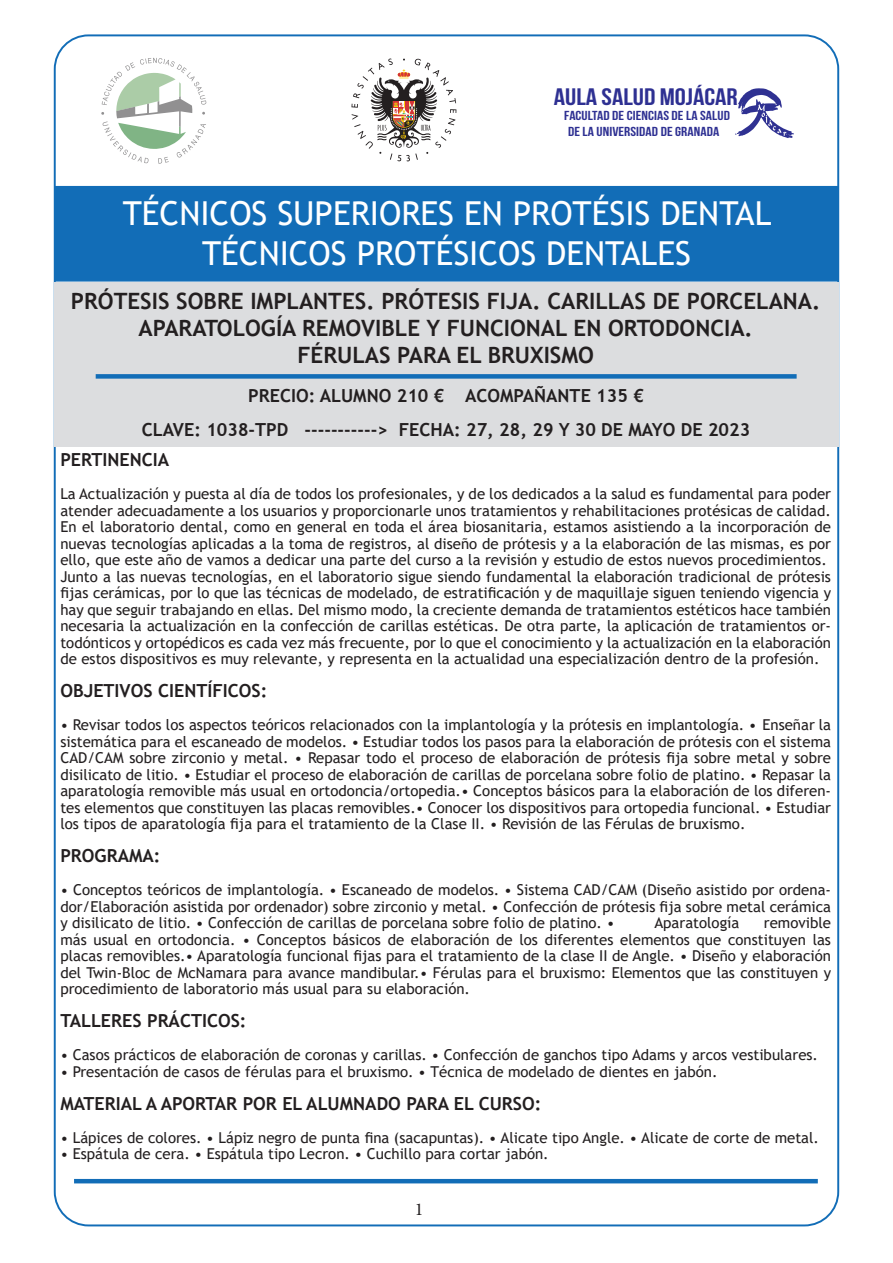
<style>
.page{position:relative;width:893px;height:1263px;background:#fff}
.page>*{position:absolute;margin:0;border:0;box-sizing:border-box;transform-origin:0 0}
.t1{font:33px "Trebuchet MS";color:#fff}
.t2{font:23.85px "Bebas Neue";color:#2e3092;scale:1.17 1}
.t3{font:700 22.5px/27px "Trebuchet MS";color:#231f20;text-align:center}
.t4{font:700 18px "Trebuchet MS";color:#231f20}
.t5{font:18px "Minion Pro";color:#231f20}
.t6{font:15px/16.5px "Trebuchet MS";color:#231f20;text-align:justify}
.t7{font:13.05px/15.8px "Bebas Neue";letter-spacing:.005em;color:#2e3092;scale:1.17 1}
</style>
<div class="page">
<hr style="left:74px;top:1179px;width:744px;height:4px;background:#126db7">
<div style="left:54px;top:186px;width:785px;height:96px;background:#126db7;border:2px solid #126db7"></div>
<div style="left:54px;top:282px;width:785px;height:165px;background:#dcdddf"></div>
<div style="left:96px;top:374px;width:701px;height:5px;background:#126db7"></div>
<svg style="left:351px;top:58px;width:105px;height:103px"></svg>
<svg style="left:101px;top:58px;width:105px;height:106px"></svg>
<svg style="left:735px;top:88px;width:59px;height:50px"></svg>
<p class="t2" style="left:554px;top:83px;width:159px">AULA SALUD MOJÁCAR</p>
<p class="t7" style="left:564px;top:108px;width:143px">FACULTAD DE CIENCIAS DE LA SALUD<br>DE LA UNIVERSIDAD DE GRANADA</p>
<p class="t1" style="left:123px;top:193px;width:650px">TÉCNICOS SUPERIORES EN PROTÉSIS DENTAL</p>
<p class="t1" style="left:202px;top:232px;width:490px">TÉCNICOS PROTÉSICOS DENTALES</p>
<p class="t3" style="left:71px;top:288px;width:751px">PRÓTESIS SOBRE IMPLANTES. PRÓTESIS FIJA. CARILLAS DE PORCELANA.<br>APARATOLOGÍA REMOVIBLE Y FUNCIONAL EN ORTODONCIA.</p>
<p class="t3" style="left:297px;top:342px;width:298px">FÉRULAS PARA EL BRUXISMO</p>
<p class="t4" style="left:248px;top:385px;width:397px">PRECIO: ALUMNO 210 € ACOMPAÑANTE 135 €</p>
<p class="t4" style="left:142px;top:418px;width:610px">CLAVE: 1038-TPD -----------&gt; FECHA: 27, 28, 29 Y 30 DE MAYO DE 2023</p>
<p class="t4" style="left:60px;top:448px;width:110px">PERTINENCIA</p>
<p class="t6" style="left:60px;top:485px;width:772px">La Actualización y puesta al día de todos los profesionales, y de los dedicados a la salud es fundamental para poder atender adecuadamente a los usuarios y proporcionarle unos tratamientos y rehabilitaciones protésicas de calidad.</p>
<p class="t6" style="left:60px;top:518px;width:772px">En el laboratorio dental, como en general en toda el área biosanitaria, estamos asistiendo a la incorporación de nuevas tecnologías aplicadas a la toma de registros, al diseño de prótesis y a la elaboración de las mismas, es por ello, que este año de vamos a dedicar una parte del curso a la revisión y estudio de estos nuevos procedimientos.</p>
<p class="t6" style="left:60px;top:568px;width:772px">Junto a las nuevas tecnologías, en el laboratorio sigue siendo fundamental la elaboración tradicional de prótesis fijas cerámicas, por lo que las técnicas de modelado, de estratificación y de maquillaje siguen teniendo vigencia y hay que seguir trabajando en ellas. Del mismo modo, la creciente demanda de tratamientos estéticos hace también necesaria la actualización en la confección de carillas estéticas. De otra parte, la aplicación de tratamientos or&shy;todónticos y ortopédicos es cada vez más frecuente, por lo que el conocimiento y la actualización en la elaboración de estos dispositivos es muy relevante, y representa en la actualidad una especialización dentro de la profesión.</p>
<p class="t4" style="left:60px;top:679px;width:208px">OBJETIVOS CIENTÍFICOS:</p>
<p class="t6" style="left:60px;top:716px;width:772px">• Revisar todos los aspectos teóricos relacionados con la implantología y la prótesis en implantología. • Enseñar la sistemática para el escaneado de modelos. • Estudiar todos los pasos para la elaboración de prótesis con el sistema CAD/CAM sobre zirconio y metal. • Repasar todo el proceso de elaboración de prótesis fija sobre metal y sobre disilicato de litio. • Estudiar el proceso de elaboración de carillas de porcelana sobre folio de platino. • Repasar la aparatología removible más usual en ortodoncia/ortopedia.• Conceptos básicos para la elaboración de los diferen&shy;tes elementos que constituyen las placas removibles.• Conocer los dispositivos para ortopedia funcional. • Estudiar los tipos de aparatología fija para el tratamiento de la Clase II. • Revisión de las Férulas de bruxismo.</p>
<p class="t4" style="left:60px;top:844px;width:102px">PROGRAMA:</p>
<p class="t6" style="left:60px;top:881px;width:772px">• Conceptos teóricos de implantología. • Escaneado de modelos. • Sistema CAD/CAM (Diseño asistido por ordena&shy;dor/Elaboración asistida por ordenador) sobre zirconio y metal. • Confección de prótesis fija sobre metal cerámica y disilicato de litio. • Confección de carillas de porcelana sobre folio de platino. •</p>
<p class="t6" style="left:654px;top:914px;width:86px">Aparatología</p>
<p class="t6" style="left:60px;top:914px;width:772px;text-indent:704px">removible más usual en ortodoncia. • Conceptos básicos de elaboración de los diferentes elementos que constituyen las placas removibles.• Aparatología funcional fijas para el tratamiento de la clase II de Angle. • Diseño y elaboración del Twin-Bloc de McNamara para avance mandibular.• Férulas para el bruxismo: Elementos que las constituyen y procedimiento de laboratorio más usual para su elaboración.</p>
<p class="t4" style="left:60px;top:1009px;width:188px">TALLERES PRÁCTICOS:</p>
<p class="t6" style="left:60px;top:1046px;width:759px">• Casos prácticos de elaboración de coronas y carillas. • Confección de ganchos tipo Adams y arcos vestibulares.</p>
<p class="t6" style="left:60px;top:1063px;width:659px">• Presentación de casos de férulas para el bruxismo. • Técnica de modelado de dientes en jabón.</p>
<p class="t4" style="left:60px;top:1092px;width:482px">MATERIAL A APORTAR POR EL ALUMNADO PARA EL CURSO:</p>
<p class="t6" style="left:60px;top:1129px;width:760px">• Lápices de colores. • Lápiz negro de punta fina (sacapuntas). • Alicate tipo Angle. • Alicate de corte de metal.</p>
<p class="t6" style="left:60px;top:1145px;width:490px">• Espátula de cera. • Espátula tipo Lecron. • Cuchillo para cortar jabón.</p>
<p class="t5" style="left:415px;top:1197px;width:10px">1</p>
</div>
